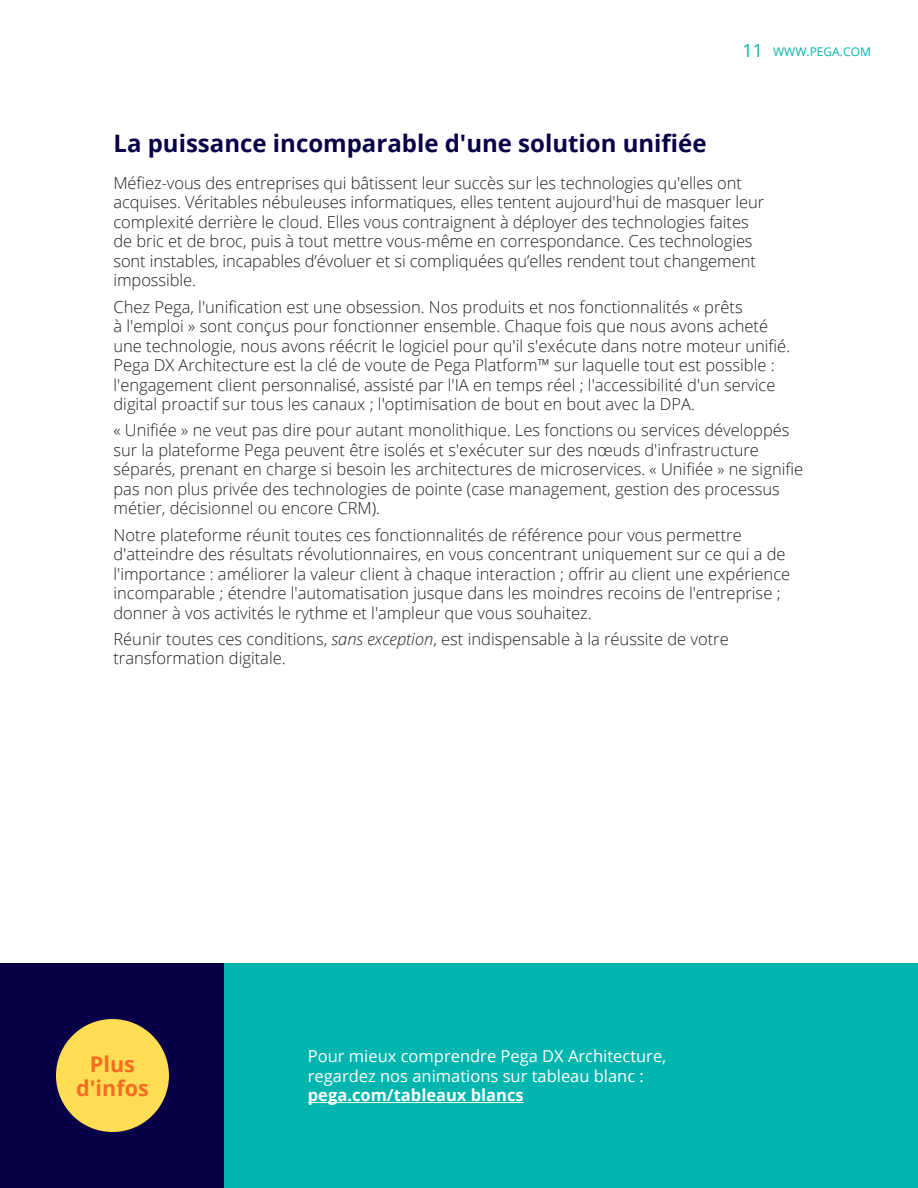
<style>
.page{position:relative;width:918px;height:1188px;background:#fff}
.page>*{position:absolute;margin:0;border:0;box-sizing:border-box;transform-origin:0 0}
.t1{font:700 24px "Open Sans";color:#090148}
.t2{font:700 21.6px/24px "Open Sans";color:#f36e21;text-align:center}
.t3{font:300 16.5px/19.5px "Open Sans";color:#231f20}
.t4{font:16.5px/19.5px "Open Sans";color:#fff}
.t5{font:700 16.5px "Open Sans";color:#fff}
.t6{font:12px "Open Sans";color:#00b5ae}
.s1{font-size:18px}
.s2{font-style:italic}
</style>
<div class="page">
<div style="left:0;top:963px;width:225px;height:225px;background:#090148"></div>
<div style="left:225px;top:963px;width:693px;height:225px;background:#00b5ae"></div>
<hr style="left:308px;top:1102px;width:216px;height:1px;background:#fff">
<div style="left:56px;top:1019px;width:113px;height:113px;background:#ffdd54;border-radius:50%"></div>
<h1 class="t1" style="left:113px;top:126px;width:595px">La puissance incomparable d'une solution unifiée</h1>
<p class="t6" style="left:743px;top:44px;width:130px"><span class="s1">11</span> WWW.PEGA.COM</p>
<p class="t3" style="left:113px;top:173px;width:652px">Méfiez-vous des entreprises qui bâtissent leur succès sur les technologies qu'elles ont acquises. Véritables nébuleuses informatiques, elles tentent aujourd'hui de masquer leur complexité derrière le cloud. Elles vous contraignent à déployer des technologies faites de bric et de broc, puis à tout mettre vous-même en correspondance. Ces technologies sont instables, incapables d’évoluer et si compliquées qu’elles rendent tout changement impossible.</p>
<p class="t3" style="left:113px;top:296px;width:678px">Chez Pega, l'unification est une obsession. Nos produits et nos fonctionnalités « prêts<br>à l'emploi » sont conçus pour fonctionner ensemble. Chaque fois que nous avons acheté une technologie, nous avons réécrit le logiciel pour qu'il s'exécute dans notre moteur unifié.<br>Pega DX Architecture est la clé de voute de Pega Platform™ sur laquelle tout est possible : l'engagement client personnalisé, assisté par l'IA en temps réel ; l'accessibilité d'un service digital proactif sur tous les canaux ; l'optimisation de bout en bout avec la DPA.</p>
<p class="t3" style="left:113px;top:420px;width:691px">« Unifiée » ne veut pas dire pour autant monolithique. Les fonctions ou services développés sur la plateforme Pega peuvent être isolés et s'exécuter sur des nœuds d'infrastructure séparés, prenant en charge si besoin les architectures de microservices. « Unifiée » ne signifie pas non plus privée des technologies de pointe (case management, gestion des processus métier, décisionnel ou encore CRM).</p>
<p class="t3" style="left:113px;top:525px;width:678px">Notre plateforme réunit toutes ces fonctionnalités de référence pour vous permettre d'atteindre des résultats révolutionnaires, en vous concentrant uniquement sur ce qui a de l'importance : améliorer la valeur client à chaque interaction ; offrir au client une expérience incomparable ; étendre l'automatisation jusque dans les moindres recoins de l'entreprise ; donner à vos activités le rythme et l'ampleur que vous souhaitez.</p>
<p class="t3" style="left:113px;top:629px;width:617px">Réunir toutes ces conditions, <span class="s2">sans exception</span>, est indispensable à la réussite de votre transformation digitale.</p>
<h2 class="t2" style="left:76px;top:1051px;width:74px">Plus d'infos</h2>
<p class="t4" style="left:308px;top:1046px;width:360px">Pour mieux comprendre Pega DX Architecture, regardez nos animations sur tableau blanc :</p>
<p class="t5" style="left:308px;top:1084px;width:217px">pega.com/tableaux blancs</p>
</div>
